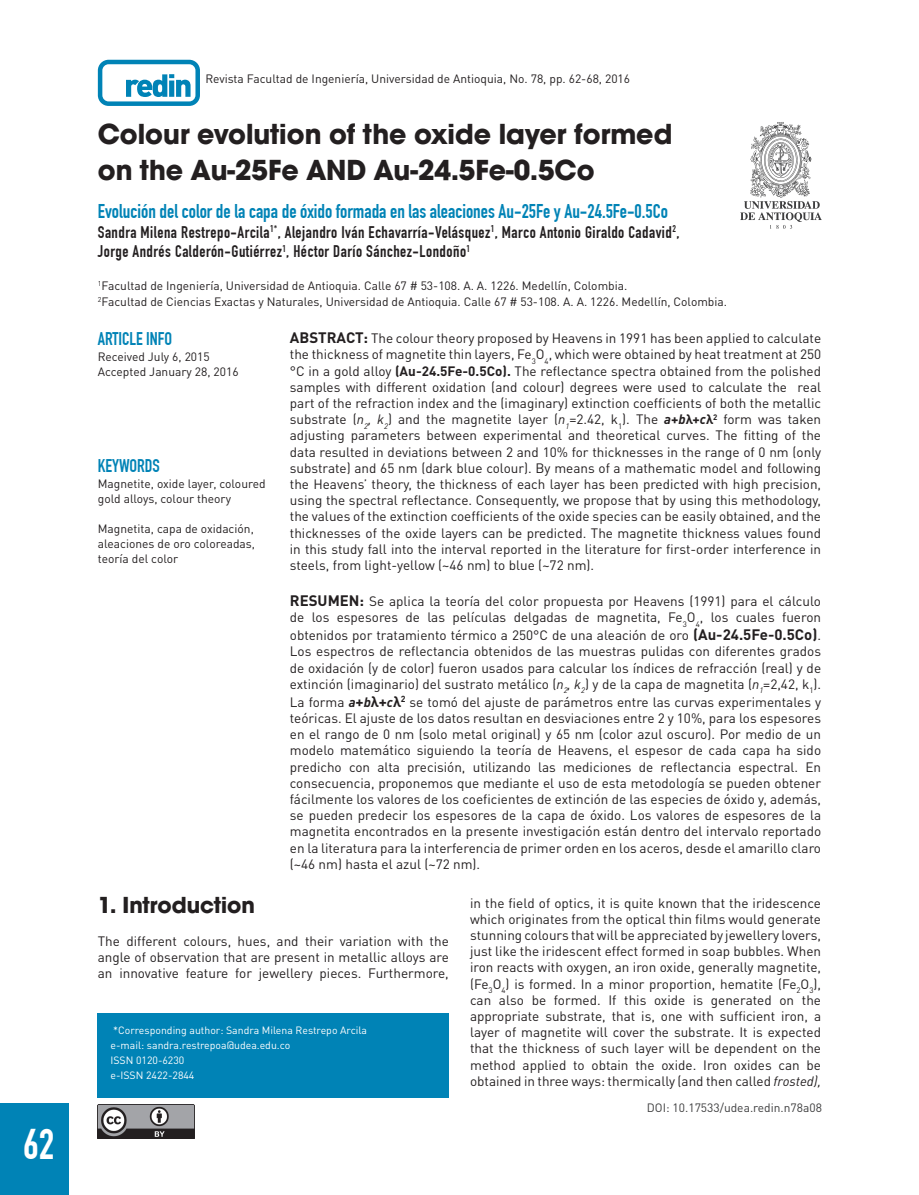
<style>
.page{position:relative;width:919px;height:1195px;background:#fff}
.page>*{position:absolute;margin:0;border:0;box-sizing:border-box;transform-origin:0 0}
.convencion_nomenclat{font:700 42px "DIN Condensed";color:#fff}
.Título_ingles{font:700 30px/36px "Avant Garde Md ITC";color:#231f20}
.TitulosNivel1{font:700 24px "Avant Garde Md ITC";color:#231f20}
.Autores{font:700 19.5px "DIN Condensed";color:#0083b6}
.Article_Key{font:700 18px "DIN Condensed";color:#0083b6}
.Autores-2{font:700 16.5px "DIN Condensed";letter-spacing:.03em;color:#231f20}
.t1{font:13.5px/16.2px "DIN Pro";color:#231f20;text-align:justify}
.t2{font:13.5px/16.2px "DIN Pro";color:#231f20;text-align:justify}
.apartado{font:12px "DIN Pro";color:#231f20}
.Article_Key_parrafo{font:12px/15px "DIN Pro";color:#231f20}
.DOI{font:12px "DIN Pro";color:#3e3e3f}
.CorrespondingAuthor{font:10.5px "DIN Pro";color:#fff}
.s1{font-weight:700;font-size:15px}
.s2{font-weight:700}
.s3{font-style:italic}
.s4{font-weight:700;font-style:italic}
</style>
<div class="page">
<div style="left:0;top:1103px;width:69px;height:92px;background:#0083b6"></div>
<div style="left:98px;top:1013px;width:351px;height:84px;background:#0083b6"></div>
<svg style="left:740px;top:122px;width:81px;height:107px"></svg>
<img style="left:98px;top:1104px;width:97px;height:34px">
<svg style="left:98px;top:60px;width:102px;height:46px"></svg>
<p class="convencion_nomenclat" style="left:23px;top:1119px;width:33px">62</p>
<p class="apartado" style="left:206px;top:69px;width:426px">Revista Facultad de Ingeniería, Universidad de Antioquia, No. 78, pp. 62-68, 2016</p>
<p class="Título_ingles" style="left:98px;top:116px;width:576px">Colour evolution of the oxide layer formed on the Au-25Fe AND Au-24.5Fe-0.5Co</p>
<p class="Autores" style="left:98px;top:199px;width:571px">Evolución del color de la capa de óxido formada en las aleaciones Au-25Fe y Au-24.5Fe-0.5Co</p>
<p class="Autores-2" style="left:98px;top:222px;width:583px">Sandra Milena Restrepo-Arcila<sup>1*</sup>, Alejandro Iván Echavarría-Velásquez<sup>1</sup>, Marco Antonio Giraldo Cadavid<sup>2</sup>,</p>
<p class="Autores-2" style="left:98px;top:242px;width:374px">Jorge Andrés Calderón-Gutiérrez<sup>1</sup>, Héctor Darío Sánchez-Londoño<sup>1</sup></p>
<p class="apartado" style="left:98px;top:276px;width:531px"><sup>1</sup>Facultad de Ingeniería, Universidad de Antioquia. Calle 67 # 53-108. A. A. 1226. Medellín, Colombia.</p>
<p class="apartado" style="left:98px;top:292px;width:630px"><sup>2</sup>Facultad de Ciencias Exactas y Naturales, Universidad de Antioquia. Calle 67 # 53-108. A. A. 1226. Medellín, Colombia.</p>
<p class="Article_Key" style="left:98px;top:328px;width:76px">ARTICLE INFO</p>
<p class="Article_Key_parrafo" style="left:98px;top:348px;width:113px">Received July 6, 2015</p>
<p class="Article_Key_parrafo" style="left:98px;top:363px;width:142px">Accepted January 28, 2016</p>
<p class="Article_Key" style="left:98px;top:455px;width:64px">KEYWORDS</p>
<p class="Article_Key_parrafo" style="left:98px;top:475px;width:169px">Magnetite, oxide layer, coloured gold alloys, colour theory</p>
<p class="Article_Key_parrafo" style="left:98px;top:520px;width:159px;text-align:justify">Magnetita, capa de oxidación, aleaciones de oro coloreadas, teoría del color</p>
<p class="t1" style="left:290px;top:330px;width:532px"><span class="s1">ABSTRACT:</span> The colour theory proposed by Heavens in 1991 has been applied to calculate the thickness of magnetite thin layers, Fe<sub>3</sub>O<sub>4</sub>, which were obtained by heat treatment at 250 °C in a gold alloy <span class="s2">(Au-24.5Fe-0.5Co).</span> The reflectance spectra obtained from the polished samples with different oxidation (and colour) degrees were used to calculate the real part of the refraction index and the (imaginary) extinction coefficients of both the metallic substrate (<span class="s3">n</span><sub>2</sub><span class="s3">, k</span><sub>2</sub>) and the magnetite layer (<span class="s3">n</span><sub>1</sub>=2.42, k<sub>1</sub>). The <span class="s4">a</span><span class="s2">+</span><span class="s4">b</span><span class="s2">λ+</span><span class="s4">c</span><span class="s2">λ</span><sup>2</sup> form was taken adjusting parameters between experimental and theoretical curves. The fitting of the data resulted in deviations between 2 and 10% for thicknesses in the range of 0 nm (only substrate) and 65 nm (dark blue colour). By means of a mathematic model and following the Heavens’ theory, the thickness of each layer has been predicted with high precision, using the spectral reflectance. Consequently, we propose that by using this methodology, the values of the extinction coefficients of the oxide species can be easily obtained, and the thicknesses of the oxide layers can be predicted. The magnetite thickness values found in this study fall into the interval reported in the literature for first-order interference in steels, from light-yellow (~46 nm) to blue (~72 nm).</p>
<p class="t2" style="left:290px;top:592px;width:532px"><span class="s1">RESUMEN:</span> Se aplica la teoría del color propuesta por Heavens (1991) para el cálculo de los espesores de las películas delgadas de magnetita, Fe<sub>3</sub>O<sub>4</sub>, los cuales fueron</p>
<p class="t2" style="left:290px;top:626px;width:532px">obtenidos por tratamiento térmico a 250°C de una aleación de oro <span class="s1">(Au-24.5Fe-0.5Co)</span>.<br>Los espectros de reflectancia obtenidos de las muestras pulidas con diferentes grados de oxidación (y de color) fueron usados para calcular los índices de refracción (real) y de extinción (imaginario) del sustrato metálico (<span class="s3">n</span><sub>2</sub><span class="s3">, k</span><sub>2</sub>) y de la capa de magnetita (<span class="s3">n</span><sub>1</sub>=2,42, k<sub>1</sub>).</p>
<p class="t2" style="left:290px;top:692px;width:532px">La forma <span class="s4">a</span><span class="s1">+</span><span class="s4">b</span><span class="s1">λ+</span><span class="s4">c</span><span class="s1">λ</span><sup>2</sup> se tomó del ajuste de parámetros entre las curvas experimentales y teóricas. El ajuste de los datos resultan en desviaciones entre 2 y 10%, para los espesores en el rango de 0 nm (solo metal original) y 65 nm (color azul oscuro). Por medio de un modelo matemático siguiendo la teoría de Heavens, el espesor de cada capa ha sido predicho con alta precisión, utilizando las mediciones de reflectancia espectral. En consecuencia, proponemos que mediante el uso de esta metodología se pueden obtener fácilmente los valores de los coeficientes de extinción de las especies de óxido y, además, se pueden predecir los espesores de la capa de óxido. Los valores de espesores de la magnetita encontrados en la presente investigación están dentro del intervalo reportado en la literatura para la interferencia de primer orden en los aceros, desde el amarillo claro (~46 nm) hasta el azul (~72 nm).</p>
<p class="TitulosNivel1" style="left:98px;top:891px;width:158px">1. Introduction</p>
<p class="t1" style="left:98px;top:932px;width:352px">The different colours, hues, and their variation with the angle of observation that are present in metallic alloys are an innovative feature for jewellery pieces. Furthermore,</p>
<p class="CorrespondingAuthor" style="left:113px;top:1023px;width:255px">*Corresponding author: Sandra Milena Restrepo Arcila</p>
<p class="CorrespondingAuthor" style="left:111px;top:1038px;width:181px">e-mail: sandra.restrepoa@udea.edu.co</p>
<p class="CorrespondingAuthor" style="left:111px;top:1053px;width:75px">ISSN 0120-6230</p>
<p class="CorrespondingAuthor" style="left:111px;top:1068px;width:85px">e-ISSN 2422-2844</p>
<p class="t1" style="left:470px;top:894px;width:352px">in the field of optics, it is quite known that the iridescence which originates from the optical thin films would generate stunning colours that will be appreciated by jewellery lovers, just like the iridescent effect formed in soap bubbles. When iron reacts with oxygen, an iron oxide, generally magnetite, (Fe<sub>3</sub>O<sub>4</sub>) is formed. In a minor proportion, hematite (Fe<sub>2</sub>O<sub>3</sub>), can also be formed. If this oxide is generated on the appropriate substrate, that is, one with sufficient iron, a layer of magnetite will cover the substrate. It is expected that the thickness of such layer will be dependent on the method applied to obtain the oxide. Iron oxides can be obtained in three ways: thermically (and then called <span class="s3">frosted),</span></p>
<p class="DOI" style="left:646px;top:1098px;width:177px">DOI: 10.17533/udea.redin.n78a08</p>
</div>
